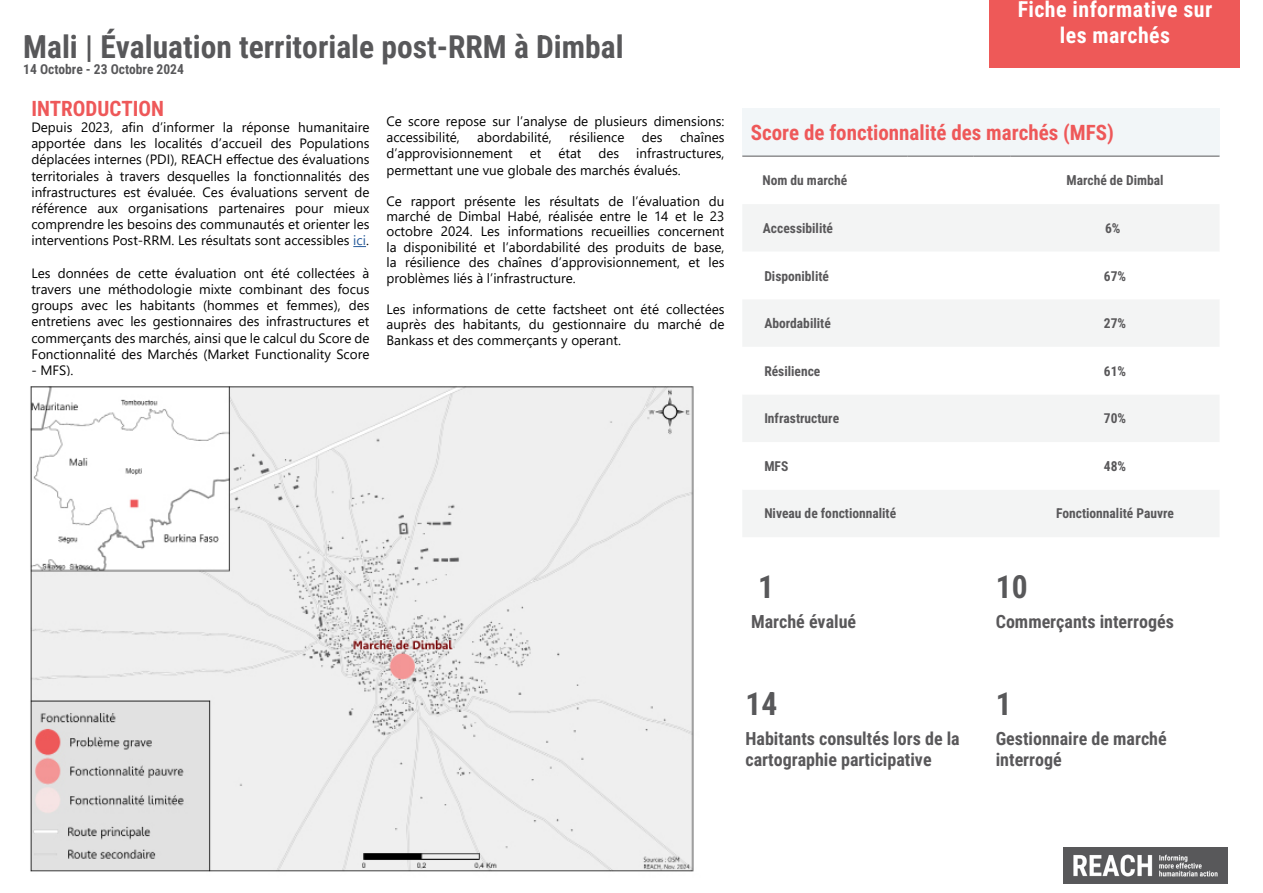
<style>
.page{position:relative;width:1263px;height:893px;background:#fff}
.page>*{position:absolute;margin:0;border:0;box-sizing:border-box;transform-origin:0 0}
.t1{font:31.5px "Roboto Condensed";color:#58585a}
.t2{font:21.9px/26.2px "Roboto Condensed";letter-spacing:.02em;color:#fff;text-align:center}
.t3{font:21px "Roboto Condensed";color:#ee5859}
.t4{font:18px/21.6px "Roboto Condensed";color:#59585a}
.t5{font:13.5px/16.2px "Segoe UI";color:#000;text-align:justify}
.t6{font:13.5px "Roboto Condensed";color:#59585a}
.t7{font:13.5px "Roboto Condensed";color:#58585a}
.s1{color:#275b9b}
</style>
<div class="page">
<div style="left:990px;top:0;width:250px;height:68px;background:#ee5958"></div>
<img style="left:1063px;top:847px;width:164px;height:36px">
<svg style="left:353px;top:246px;width:13px;height:1px"></svg>
<div style="left:742px;top:109px;width:477px;height:47px;background:#f2f6f8"></div>
<div style="left:743px;top:204px;width:476px;height:333px;background:#f3f4f4"></div>
<svg style="left:743px;top:252px;width:476px;height:238px"></svg>
<hr style="left:742px;top:156px;width:165px;height:1px;background:#58585a">
<hr style="left:908px;top:156px;width:65px;height:1px;background:#58585a">
<hr style="left:973px;top:156px;width:37px;height:1px;background:#58585a">
<hr style="left:1010px;top:156px;width:209px;height:1px;background:#58585a">
<img style="left:30px;top:386px;width:664px;height:486px">
<h1 class="t1" style="left:23px;top:25px;width:602px">Mali | Évaluation territoriale post-RRM à Dimbal</h1>
<p class="t7" style="left:23px;top:60px;width:162px">14 Octobre - 23 Octobre 2024</p>
<h3 class="t3" style="left:31px;top:94px;width:134px">INTRODUCTION</h3>
<p class="t5" style="left:31px;top:118px;width:340px">Depuis 2023, afin d’informer la réponse humanitaire apportée dans les localités d’accueil des Populations déplacées internes (PDI), REACH effectue des évaluations territoriales à travers desquelles la fonctionnalités des infrastructures est évaluée. Ces évaluations servent de référence aux organisations partenaires pour mieux comprendre les besoins des communautés et orienter les interventions Post-RRM. Les résultats sont accessibles <span class="s1">ici</span>.</p>
<p class="t5" style="left:31px;top:264px;width:340px">Les données de cette évaluation ont été collectées à travers une méthodologie mixte combinant des focus groups avec les habitants (hommes et femmes), des entretiens avec les gestionnaires des infrastructures et commerçants des marchés, ainsi que le calcul du Score de Fonctionnalité des Marchés (Market Functionality Score</p>
<p class="t5" style="left:31px;top:361px;width:43px">- MFS).</p>
<p class="t5" style="left:386px;top:112px;width:339px">Ce score repose sur l’analyse de plusieurs dimensions: accessibilité,</p>
<p class="t5" style="left:477px;top:128px;width:76px">abordabilité,</p>
<p class="t5" style="left:569px;top:128px;width:57px">résilience</p>
<p class="t5" style="left:642px;top:128px;width:22px">des</p>
<p class="t5" style="left:680px;top:128px;width:46px">chaînes</p>
<p class="t5" style="left:386px;top:144px;width:128px">d’approvisionnement</p>
<p class="t5" style="left:530px;top:144px;width:13px">et</p>
<p class="t5" style="left:558px;top:144px;width:25px">état</p>
<p class="t5" style="left:598px;top:144px;width:22px">des</p>
<p class="t5" style="left:386px;top:144px;width:340px;text-indent:250px">infrastructures, permettant une vue globale des marchés évalués.</p>
<p class="t5" style="left:386px;top:192px;width:340px;line-height:15.5px">Ce rapport présente les résultats de l’évaluation du marché de Dimbal Habé, réalisée entre le 14 et le 23 octobre 2024. Les informations recueillies concernent la disponibilité et l’abordabilité des produits de base, la résilience des chaînes d’approvisionnement, et les problèmes liés à l’infrastructure.</p>
<p class="t5" style="left:386px;top:300px;width:339px;line-height:15.5px">Les informations de cette factsheet ont été collectées auprès des habitants, du gestionnaire du marché de Bankass et des commerçants y operant.</p>
<h2 class="t2" style="left:1018px;top:-5px;width:196px">Fiche informative sur les marchés</h2>
<h3 class="t3" style="left:751px;top:118px;width:365px">Score de fonctionnalité des marchés (MFS)</h3>
<p class="t6" style="left:762px;top:171px;width:86px">Nom du marché</p>
<p class="t6" style="left:1066px;top:171px;width:99px">Marché de Dimbal</p>
<p class="t6" style="left:763px;top:219px;width:72px">Accessibilité</p>
<p class="t6" style="left:1105px;top:219px;width:17px">6%</p>
<p class="t6" style="left:764px;top:266px;width:66px">Disponiblité</p>
<p class="t6" style="left:1104px;top:266px;width:24px">67%</p>
<p class="t6" style="left:764px;top:314px;width:68px">Abordabilité</p>
<p class="t6" style="left:1104px;top:314px;width:24px">27%</p>
<p class="t6" style="left:764px;top:361px;width:58px">Résilience</p>
<p class="t6" style="left:1104px;top:361px;width:24px">61%</p>
<p class="t6" style="left:764px;top:409px;width:76px">Infrastructure</p>
<p class="t6" style="left:1104px;top:409px;width:24px">70%</p>
<p class="t6" style="left:764px;top:457px;width:25px">MFS</p>
<p class="t6" style="left:1104px;top:457px;width:24px">48%</p>
<p class="t6" style="left:764px;top:504px;width:133px">Niveau de fonctionnalité</p>
<p class="t6" style="left:1056px;top:504px;width:120px">Fonctionnalité Pauvre</p>
<h1 class="t1" style="left:758px;top:564px;width:17px">1</h1>
<h3 class="t4" style="left:751px;top:610px;width:107px">Marché évalué</h3>
<h1 class="t1" style="left:996px;top:564px;width:33px">10</h1>
<h3 class="t4" style="left:996px;top:610px;width:180px">Commerçants interrogés</h3>
<h1 class="t1" style="left:745px;top:681px;width:33px">14</h1>
<h3 class="t4" style="left:745px;top:727px;width:216px">Habitants consultés lors de la cartographie participative</h3>
<h1 class="t1" style="left:996px;top:681px;width:17px">1</h1>
<h3 class="t4" style="left:996px;top:727px;width:173px">Gestionnaire de marché interrogé</h3>
</div>
